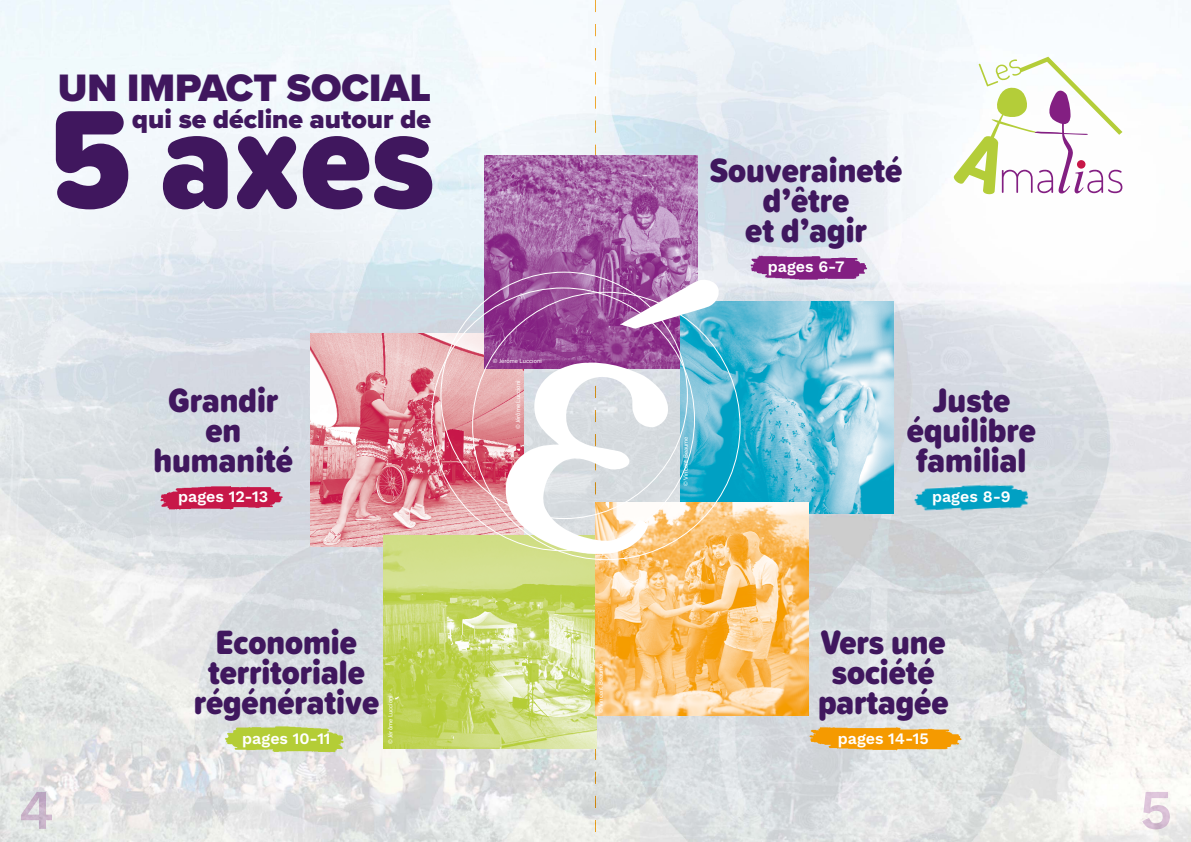
<style>
.page{position:relative;width:1191px;height:842px;background:#fff}
.page>*{position:absolute;margin:0;border:0;box-sizing:border-box;transform-origin:0 0}
.t1{font:900 144.6px "Proxima Soft Cond";color:#40175e}
.t2{font:900 39.7px "Proxima Nova";color:#40175e}
.t3{font:900 35px/30px "Proxima Soft Cond";color:#40175e;text-align:center}
.t4{font:900 26.8px "Proxima Nova";color:#40175e}
.t5{font:600 16px "Work Sans";color:#fff}
.t6{font:6px "Acumin Pro";color:#fff}
</style>
<div class="page">
<img style="left:0;top:0;width:1191px;height:842px">
<img style="left:595px;top:0;width:1px;height:832px">
<img style="left:21px;top:792px;width:31px;height:37px">
<img style="left:1142px;top:792px;width:27px;height:37px">
<svg style="left:953px;top:57px;width:169px;height:137px"></svg>
<div style="left:1077px;top:160px;width:8px;height:9px;background:#c71748;border-radius:50%"></div>
<img style="left:906px;top:468px;width:158px;height:59px">
<img style="left:764px;top:715px;width:207px;height:47px">
<img style="left:218px;top:714px;width:161px;height:51px">
<img style="left:124px;top:475px;width:167px;height:46px">
<img style="left:311px;top:334px;width:194px;height:212px">
<img style="left:384px;top:536px;width:212px;height:212px">
<img style="left:485px;top:156px;width:212px;height:213px">
<img style="left:719px;top:301px;width:174px;height:213px">
<img style="left:595px;top:503px;width:213px;height:212px">
<img style="left:505px;top:280px;width:214px;height:274px">
<img style="left:715px;top:243px;width:176px;height:59px">
<p class="t2" style="left:58px;top:58px;width:374px">UN IMPACT SOCIAL</p>
<p class="t4" style="left:132px;top:99px;width:300px">qui se décline autour de</p>
<h1 class="t1" style="left:50px;top:50px;width:386px">5 axes</h1>
<p class="t3" style="left:154px;top:384px;width:141px">Grandir en humanité</p>
<p class="t5" style="left:178px;top:484px;width:92px">pages 12-13</p>
<p class="t3" style="left:194px;top:627px;width:187px">Economie territoriale régénérative</p>
<p class="t5" style="left:242px;top:727px;width:90px">pages 10-11</p>
<p class="t6" style="left:386px;top:744px;width:50px;rotate:-90deg">© Jérôme Luccioni</p>
<p class="t6" style="left:493px;top:357px;width:50px">© Jérôme Luccioni</p>
<p class="t6" style="left:514px;top:429px;width:50px;rotate:-90deg">© Jérôme Luccioni</p>
<p class="t6" style="left:596px;top:713px;width:51px;rotate:-90deg">© Vincent Beaume</p>
<p class="t3" style="left:709px;top:155px;width:194px">Souveraineté d’être<br>et d’agir</p>
<p class="t5" style="left:768px;top:255px;width:78px">pages 6-7</p>
<p class="t6" style="left:681px;top:486px;width:51px;rotate:-90deg">© Vincent Beaume</p>
<p class="t3" style="left:907px;top:384px;width:130px">Juste équilibre familial</p>
<p class="t5" style="left:932px;top:484px;width:80px">pages 8-9</p>
<p class="t3" style="left:818px;top:627px;width:132px">Vers une société partagée</p>
<p class="t5" style="left:838px;top:727px;width:92px">pages 14-15</p>
</div>
